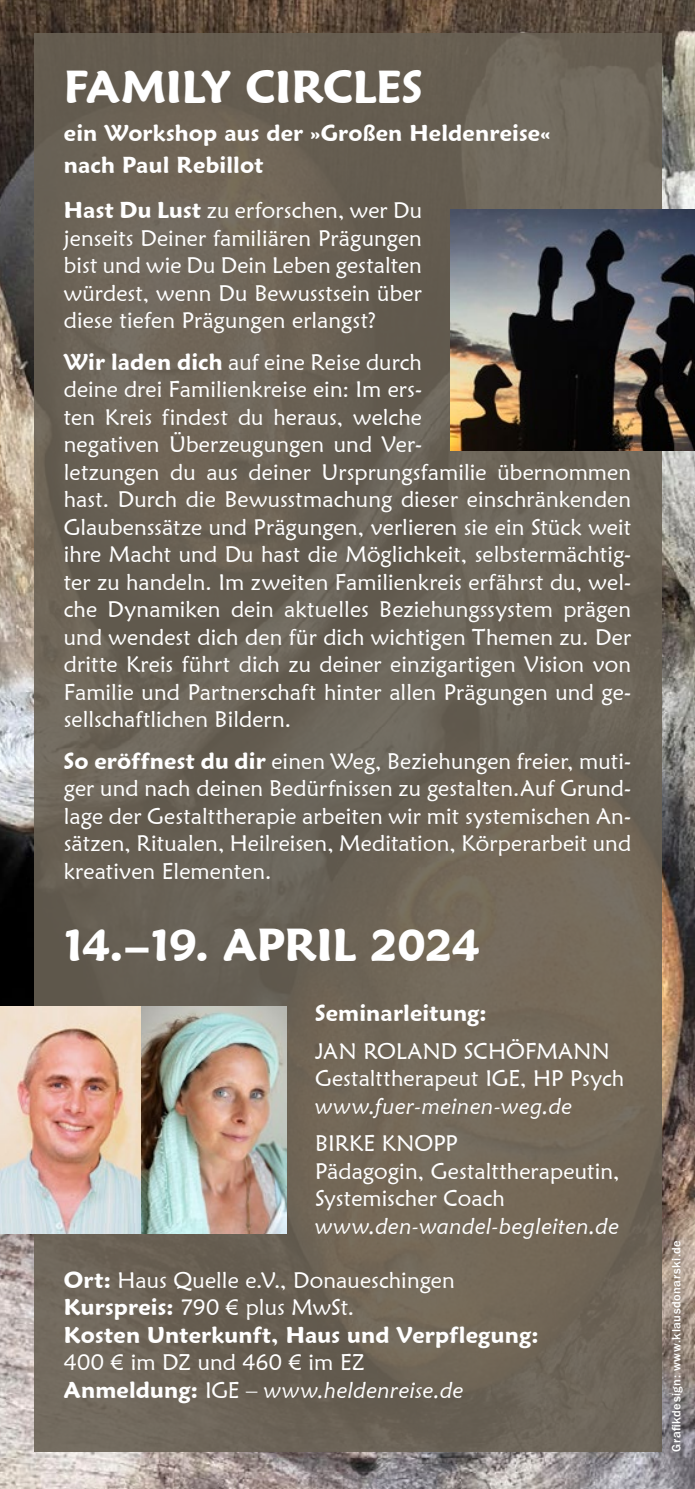
<style>
.page{position:relative;width:695px;height:1489px;background:#fff}
.page>*{position:absolute;margin:0;border:0;box-sizing:border-box;transform-origin:0 0}
.t1{font:600 45px "Maiandra GD";letter-spacing:-.015em;color:#fff}
.t2{font:22.5px/27.5px "Maiandra GD";letter-spacing:.005em;color:#fff}
.t3{font:600 22.5px/27.5px "Maiandra GD";letter-spacing:.01em;color:#fff}
.t4{font:italic 22.5px "Maiandra GD";letter-spacing:.01em;color:#fff}
.t5{font:500 12.5px "ITC Franklin Gothic Std";letter-spacing:.04em;color:#fff}
.s1{font-weight:600}
.s2{font-style:italic}
.s3{font-weight:400}
.s4{font-weight:600;font-style:normal}
.s5{font-style:normal}
</style>
<div class="page">
<img style="left:0;top:0;width:694px;height:1488px">
<div style="left:34px;top:34px;width:627px;height:1417px;background:#696154"></div>
<img style="left:450px;top:209px;width:244px;height:241px">
<img style="left:141px;top:1005px;width:146px;height:228px">
<img style="left:0;top:1005px;width:141px;height:228px">
<svg style="left:653px;top:1221px;width:41px;height:249px"></svg>
<p class="t1" style="left:64px;top:60px;width:360px">FAMILY CIRCLES</p>
<p class="t3" style="left:64px;top:116px;width:488px;line-height:32.5px">ein Workshop aus der »Großen Heldenreise« nach Paul Rebillot</p>
<p class="t2" style="left:64px;top:196px;width:359px;text-align:justify"><span class="s1">Hast Du Lust</span> zu erforschen, wer Du jenseits Deiner familiären Prägungen bist und wie Du Dein Leben gestalten würdest, wenn Du Bewusstsein über diese tiefen Prägungen erlangst?</p>
<p class="t2" style="left:64px;top:348px;width:568px"><span class="s1">Wir laden dich</span> auf eine Reise durch<br>deine drei Familienkreise ein: Im ers-<br>ten Kreis findest du heraus, welche<br>negativen Überzeugungen und Ver-<br>letzungen du aus deiner Ursprungsfamilie übernommen hast. Durch die Bewusstmachung dieser einschränkenden Glaubenssätze und Prägungen, verlieren sie ein Stück weit ihre Macht und Du hast die Möglichkeit, selbstermächtig&shy;ter zu handeln. Im zweiten Familienkreis erfährst du, wel&shy;che Dynamiken dein aktuelles Beziehungssystem prägen und wendest dich den für dich wichtigen Themen zu. Der dritte Kreis führt dich zu deiner einzigartigen Vision von Familie und Partnerschaft hinter allen Prägungen und ge&shy;sellschaftlichen Bildern.</p>
<p class="t2" style="left:64px;top:746px;width:568px;text-align:justify"><span class="s1">So eröffnest du dir</span> einen Weg, Beziehungen freier, muti&shy;ger und nach deinen Bedürfnissen zu gestalten.Auf Grund&shy;lage der Gestalttherapie arbeiten wir mit systemischen An&shy;sätzen, Ritualen, Heilreisen, Meditation, Körperarbeit und kreativen Elementen.</p>
<p class="t1" style="left:64px;top:917px;width:417px">14.–19. APRIL 2024</p>
<p class="t2" style="left:315px;top:994px;width:296px;line-height:37.5px"><span class="s1">Seminarleitung:<br></span>JAN ROLAND SCHÖFMANN</p>
<p class="t2" style="left:315px;top:1064px;width:310px">Gestalttherapeut IGE, HP Psych <span class="s2">www.fuer-meinen-weg.de</span></p>
<p class="t2" style="left:315px;top:1129px;width:306px">BIRKE KNOPP<br>Pädagogin, Gestalttherapeutin,<br>Systemischer Coach <span class="s2">www.den-wandel-begleiten.de</span></p>
<p class="t2" style="left:64px;top:1265px;width:392px"><span class="s1">Ort:</span> Haus Quelle e.V., Donaueschingen</p>
<p class="t3" style="left:64px;top:1293px;width:476px">Kurspreis: <span class="s3">790 € plus MwSt.<br></span>Kosten Unterkunft, Haus und Verpflegung:<br><span class="s3">400 € im DZ und 460 € im EZ</span></p>
<p class="t4" style="left:64px;top:1375px;width:401px"><span class="s4">Anmeldung:</span> <span class="s5">IGE –</span> www.heldenreise.de</p>
<p class="t5" style="left:669px;top:1451px;width:213px;rotate:-90deg">Grafikdesign: www.klausdonarski.de</p>
</div>
